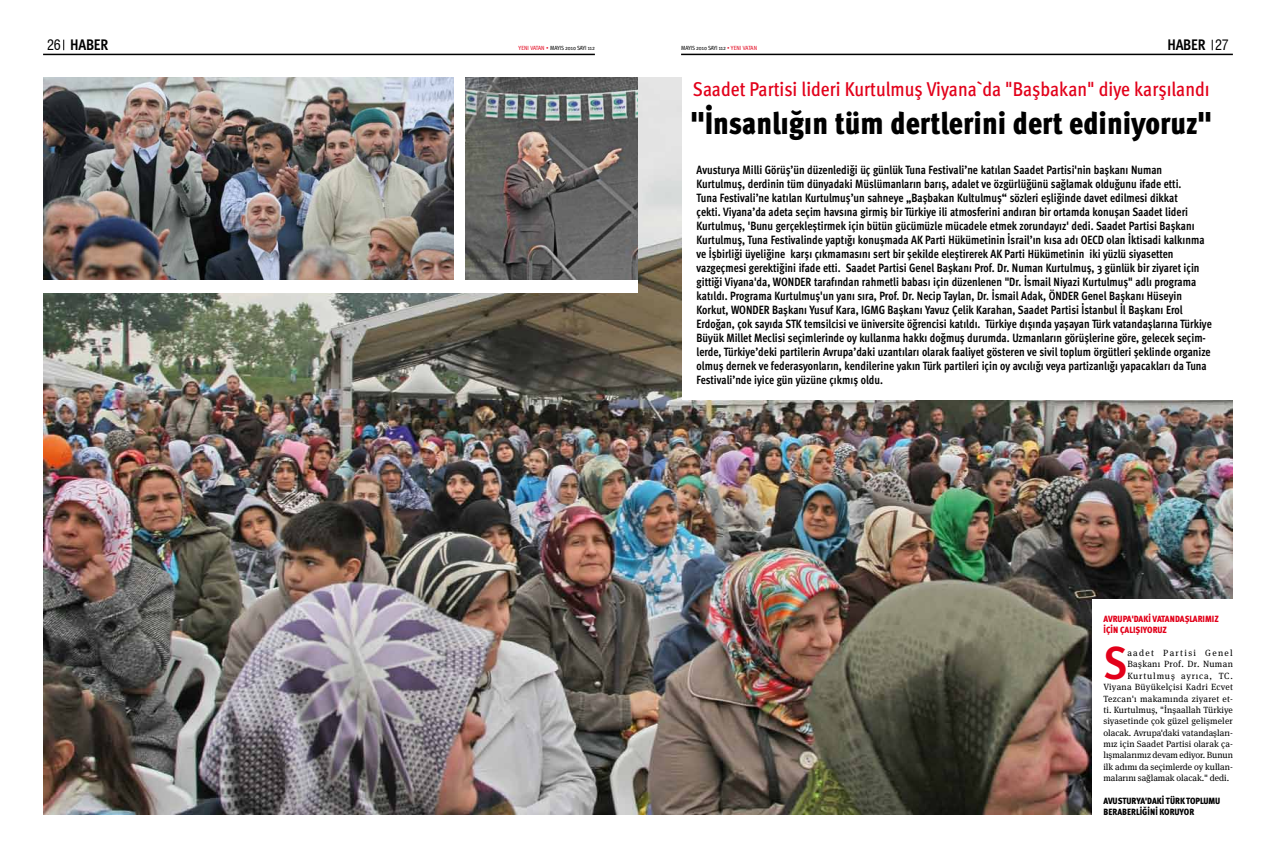
<style>
.page{position:relative;width:1276px;height:851px;background:#fff}
.page>*{position:absolute;margin:0;border:0;box-sizing:border-box;transform-origin:0 0}
.t1{font:700 46.3px "Meta Cond Pro";color:#e2001a}
.t2{font:900 31px "Meta Cond Pro";color:#000}
.t3{font:500 20px "Meta Cond Pro";color:#e2001a}
.t4{font:700 15.3px "Meta Cond Pro";letter-spacing:-.015em;color:#000}
.t5{font:700 12px/14px "Meta Cond Pro";color:#000;scale:.95 1}
.t6{font:9px "Meta Serif Pro";letter-spacing:.005em;color:#000}
.t7{font:9px "Meta Serif Pro";letter-spacing:.03em;color:#000}
.t8{font:900 9px/11.3px "Meta Cond Pro";letter-spacing:-.005em;color:#000}
.t9{font:900 9px/11.3px "Meta Cond Pro";letter-spacing:.005em;color:#e2001a}
.t10{font:9px "Meta Serif Pro";letter-spacing:.035em;color:#000}
.t11{font:9px "Meta Serif Pro";letter-spacing:.09em;color:#000}
.t12{font:9px "Meta Serif Pro";letter-spacing:.145em;color:#000}
.t13{font:6px "Meta Cond Pro";letter-spacing:-.01em;color:#000}
.s1{font-family:"Swiss 721 BT";font-weight:400;font-stretch:condensed;font-size:14px}
.s2{color:#e2001a}
</style>
<div class="page">
<hr style="left:43px;top:54px;width:552px;height:1px;background:#000">
<hr style="left:681px;top:54px;width:552px;height:1px;background:#000">
<img style="left:43px;top:77px;width:1190px;height:737px">
<div style="left:20px;top:66px;width:618px;height:227px;background:#fff"></div>
<div style="left:682px;top:77px;width:594px;height:323px;background:#fff"></div>
<img style="left:43px;top:77px;width:410px;height:202px">
<img style="left:465px;top:77px;width:173px;height:202px">
<div style="left:1092px;top:599px;width:153px;height:227px;background:#fff"></div>
<p class="t4" style="left:47px;top:35px;width:63px"><span class="s1">26</span> HABER</p>
<p class="t13" style="left:518px;top:44px;width:78px"><span class="s2">YENI VATAN •</span> MAYIS 2010 SAYI 112</p>
<p class="t13" style="left:681px;top:44px;width:77px">MAYI S 2010 SAYI 112 <span class="s2">• YENI VATAN</span></p>
<p class="t4" style="left:1167px;top:35px;width:63px">HABER <span class="s1">27</span></p>
<h3 class="t3" style="left:693px;top:76px;width:518px">Saadet Partisi lideri Kurtulmuş Viyana`da "Başbakan" diye karşılandı</h3>
<h2 class="t2" style="left:691px;top:103px;width:522px">"İNSANLIĞIN TÜM DERTLERINI DERT EDINIYORUZ"</h2>
<p class="t5" style="left:696px;top:163px;width:544px">Avusturya Milli Görüş’ün düzenlediği üç günlük Tuna Festivali’ne katılan Saadet Partisi'nin başkanı Numan Kurtulmuş, derdinin tüm dünyadaki Müslümanların barış, adalet ve özgürlüğünü sağlamak olduğunu ifade etti.<br>Tuna Festivali’ne katılan Kurtulmuş’un sahneye „Başbakan Kultulmuş“ sözleri eşliğinde davet edilmesi dikkat<br>çekti. Viyana’da adeta seçim havsına girmiş bir Türkiye ili atmosferini andıran bir ortamda konuşan Saadet lideri Kurtulmuş, 'Bunu gerçekleştirmek için bütün gücümüzle mücadele etmek zorundayız' dedi. Saadet Partisi Başkanı Kurtulmuş, Tuna Festivalinde yaptığı konuşmada AK Parti Hükümetinin İsrail’ın kısa adı OECD olan İktisadi kalkınma ve İşbirliği üyeliğine karşı çıkmamasını sert bir şekilde eleştirerek AK Parti Hükümetinin iki yüzlü siyasetten vazgeçmesi gerektiğini ifade etti. Saadet Partisi Genel Başkanı Prof. Dr. Numan Kurtulmuş, 3 günlük bir ziyaret için gittiği Viyana'da, WONDER tarafından rahmetli babası için düzenlenen "Dr. İsmail Niyazi Kurtulmuş" adlı programa katıldı. Programa Kurtulmuş'un yanı sıra, Prof. Dr. Necip Taylan, Dr. İsmail Adak, ÖNDER Genel Başkanı Hüseyin Korkut, WONDER Başkanı Yusuf Kara, IGMG Başkanı Yavuz Çelik Karahan, Saadet Partisi İstanbul İl Başkanı Erol Erdoğan, çok sayıda STK temsilcisi ve üniversite öğrencisi katıldı. Türkiye dışında yaşayan Türk vatandaşlarına Türkiye Büyük Millet Meclisi seçimlerinde oy kullanma hakkı doğmuş durumda. Uzmanların görüşlerine göre, gelecek seçim&shy;lerde, Türkiye’deki partilerin Avrupa’daki uzantıları olarak faaliyet gösteren ve sivil toplum örgütleri şeklinde organize olmuş dernek ve federasyonların, kendilerine yakın Türk partileri için oy avcılığı veya partizanlığı yapacakları da Tuna Festivali’nde iyice gün yüzüne çıkmış oldu.</p>
<p class="t9" style="left:1103px;top:613px;width:117px">AVRUPA'DAKI VATANDAŞLARIMIZ<br>IÇIN ÇALIŞIYORUZ</p>
<h1 class="t1" style="left:1103px;top:632px;width:26px">S</h1>
<p class="t12" style="left:1127px;top:646px;width:107px">aadet Partisi Genel</p>
<p class="t10" style="left:1127px;top:657px;width:107px">Başkanı Prof. Dr. Numan</p>
<p class="t11" style="left:1127px;top:669px;width:107px">Kurtulmuş ayrıca, TC.</p>
<p class="t7" style="left:1103px;top:680px;width:131px">Viyana Büyükelçisi Kadri Ecvet</p>
<p class="t7" style="left:1103px;top:691px;width:131px">Tezcan'ı makamında ziyaret et-</p>
<p class="t6" style="left:1103px;top:703px;width:131px">ti. Kurtulmuş, "İnşaallah Türkiye</p>
<p class="t6" style="left:1103px;top:714px;width:131px">siyasetinde çok güzel gelişmeler</p>
<p class="t6" style="left:1103px;top:725px;width:131px">olacak. Avrupa'daki vatandaşları-</p>
<p class="t6" style="left:1103px;top:737px;width:131px">mız için Saadet Partisi olarak ça-</p>
<p class="t6" style="left:1103px;top:748px;width:131px">lışmalarımız devam ediyor. Bunun</p>
<p class="t6" style="left:1103px;top:759px;width:131px">ilk adımı da seçimlerde oy kullan-</p>
<p class="t6" style="left:1103px;top:771px;width:127px">malarını sağlamak olacak." dedi.</p>
<p class="t8" style="left:1103px;top:795px;width:118px">AVUSTURYA'DAKI TÜRK TOPLUMU<br>BERABERLIĞINI KORUYOR</p>
</div>
